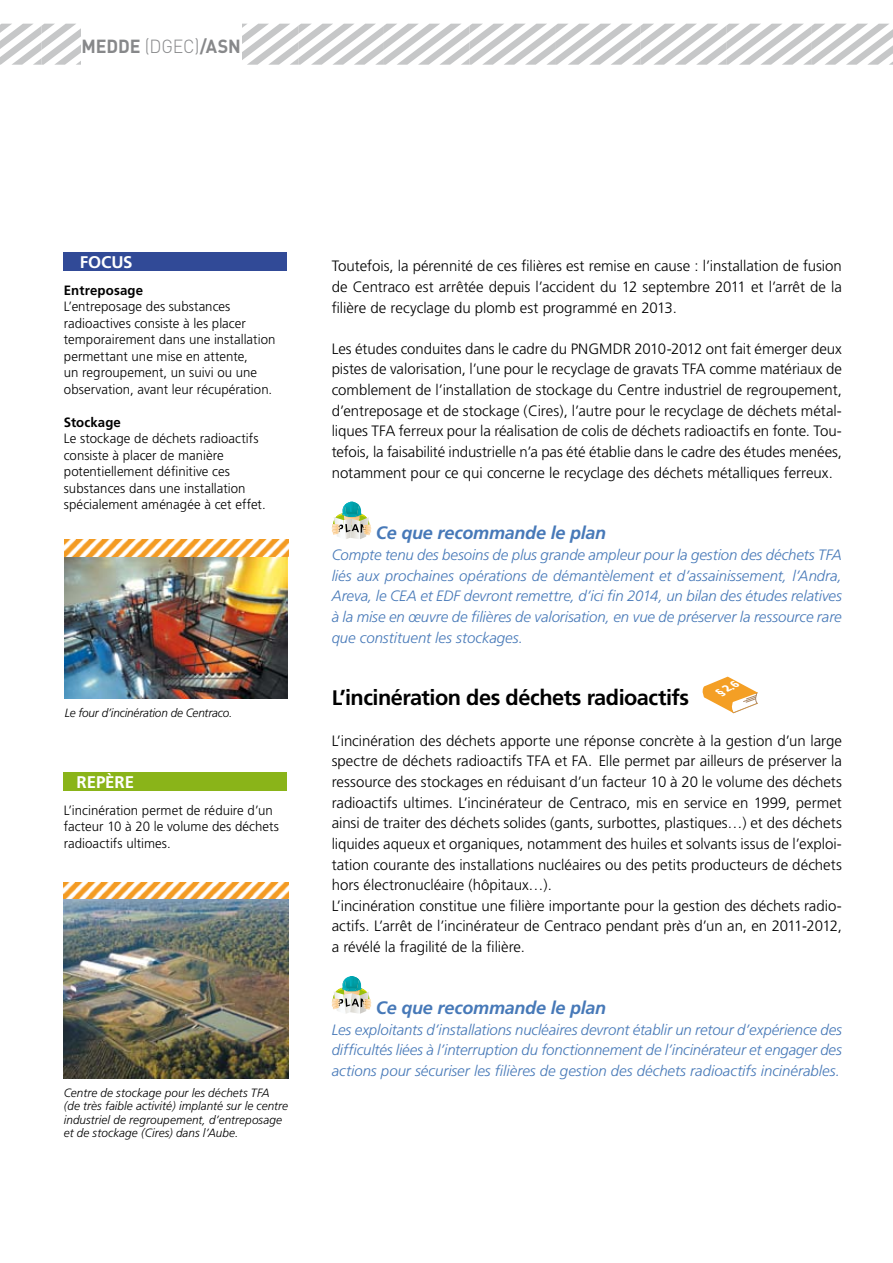
<style>
.page{position:relative;width:893px;height:1263px;background:#fff}
.page>*{position:absolute;margin:0;border:0;box-sizing:border-box;transform-origin:0 0}
.t1{font:700 21.75px "Frutiger";letter-spacing:-.025em;color:#000}
.t2{font:700 18.75px "DIN";letter-spacing:-.005em;color:#87888a;scale:.95 1}
.t3{font:italic 700 18px "Frutiger";letter-spacing:-.01em;color:#4779b8}
.t4{font:700 16.8px "Frutiger";letter-spacing:-.005em;color:#fff}
.t5{font:300 15px/20.7px "Frutiger";color:#000;text-align:justify}
.t6{font:italic 300 15px/20.7px "Frutiger";color:#4779b8;text-align:justify}
.t7{font:300 13.5px/16.5px "Frutiger";letter-spacing:.005em;color:#000}
.t8{font:700 13.5px "Frutiger";letter-spacing:.01em;color:#000}
.t9{font:italic 300 12px/13.5px "Frutiger";letter-spacing:.005em;color:#000}
.t10{font:italic 300 12px "Frutiger";letter-spacing:-.015em;color:#000}
.t11{font:italic 900 10.5px "Frutiger";color:#fff}
.s1{font-weight:300}
.s2{font-size:21px}
</style>
<div class="page">
<svg style="left:0;top:24px;width:893px;height:41px"></svg>
<svg style="left:332px;top:502px;width:39px;height:37px"></svg>
<svg style="left:702px;top:677px;width:56px;height:36px"></svg>
<svg style="left:332px;top:976px;width:39px;height:37px"></svg>
<img style="left:64px;top:899px;width:224px;height:180px">
<img style="left:64px;top:882px;width:224px;height:17px">
<div style="left:81px;top:23px;width:161px;height:44px;background:#fff"></div>
<div style="left:64px;top:772px;width:223px;height:19px;background:#8ab419"></div>
<div style="left:64px;top:252px;width:223px;height:19px;background:#314a97"></div>
<img style="left:65px;top:556px;width:223px;height:143px">
<img style="left:65px;top:540px;width:223px;height:16px">
<p class="t2" style="left:82px;top:34px;width:169px">MEDDE <span class="s1">(DGEC)</span>/ASN</p>
<p class="t4" style="left:80px;top:252px;width:52px">Focus</p>
<p class="t8" style="left:64px;top:282px;width:81px">Entreposage</p>
<p class="t7" style="left:64px;top:298px;width:213px">L’entreposage des substances radioactives consiste à les placer temporairement dans une installation permettant une mise en attente,<br>un regroupement, un suivi ou une observation, avant leur récupération.</p>
<p class="t8" style="left:64px;top:414px;width:59px">Stockage</p>
<p class="t7" style="left:64px;top:430px;width:203px">Le stockage de déchets radioactifs consiste à placer de manière potentiellement définitive ces substances dans une installation spécialement aménagée à cet effet.</p>
<p class="t10" style="left:65px;top:706px;width:169px">Le four d’incinération de Centraco.</p>
<p class="t4" style="left:77px;top:772px;width:59px">Repère</p>
<p class="t7" style="left:64px;top:802px;width:217px">L’incinération permet de réduire d’un facteur 10 à 20 le volume des déchets radioactifs ultimes.</p>
<p class="t9" style="left:64px;top:1086px;width:226px">Centre de stockage pour les déchets TFA (de très faible activité) implanté sur le centre industriel de regroupement, d’entreposage et de stockage (Cires) dans l’Aube.</p>
<p class="t5" style="left:332px;top:256px;width:512px">Toutefois, la pérennité de ces filières est remise en cause : l’installation de fusion de Centraco est arrêtée depuis l’accident du 12 septembre 2011 et l’arrêt de la filière de recyclage du plomb est programmé en 2013.</p>
<p class="t5" style="left:332px;top:338px;width:512px">Les études conduites dans le cadre du PNGMDR 2010-2012 ont fait émerger deux pistes de valorisation, l’une pour le recyclage de gravats TFA comme matériaux de comblement de l’installation de stockage du Centre industriel de regroupement, d’entreposage et de stockage (Cires), l’autre pour le recyclage de déchets métal&shy;liques TFA ferreux pour la réalisation de colis de déchets radioactifs en fonte. Tou&shy;tefois, la faisabilité industrielle n’a pas été établie dans le cadre des études menées, notamment pour ce qui concerne le recyclage des déchets métalliques ferreux.</p>
<p class="t3" style="left:376px;top:523px;width:232px">Ce que recommande le plan</p>
<p class="t6" style="left:332px;top:545px;width:512px">Compte tenu des besoins de plus grande ampleur pour la gestion des déchets TFA liés aux prochaines opérations de démantèlement et d’assainissement, l’Andra, Areva, le CEA et EDF devront remettre, d’ici fin 2014, un bilan des études relatives à la mise en œuvre de filières de valorisation, en vue de préserver la ressource rare que constituent les stockages.</p>
<h1 class="t1" style="left:332px;top:684px;width:359px"><span class="s2">L</span>’incinération des déchets radioactifs</h1>
<p class="t11" style="left:716px;top:687px;width:24px;rotate:-26deg">§ 2.6</p>
<p class="t5" style="left:332px;top:730px;width:512px;text-align:left">L’incinération des déchets apporte une réponse concrète à la gestion d’un large spectre de déchets radioactifs TFA et FA. Elle permet par ailleurs de préserver la ressource des stockages en réduisant d’un facteur 10 à 20 le volume des déchets radioactifs ultimes. L’incinérateur de Centraco, mis en service en 1999, permet ainsi de traiter des déchets solides (gants, surbottes, plastiques…) et des déchets liquides aqueux et organiques, notamment des huiles et solvants issus de l’exploi&shy;tation courante des installations nucléaires ou des petits producteurs de déchets hors électronucléaire (hôpitaux…).<br>L’incinération constitue une filière importante pour la gestion des déchets radio&shy;actifs. L’arrêt de l’incinérateur de Centraco pendant près d’un an, en 2011-2012, a révélé la fragilité de la filière.</p>
<p class="t3" style="left:376px;top:997px;width:232px">Ce que recommande le plan</p>
<p class="t6" style="left:332px;top:1019px;width:512px">Les exploitants d’installations nucléaires devront établir un retour d’expérience des difficultés liées à l’interruption du fonctionnement de l’incinérateur et engager des actions pour sécuriser les filières de gestion des déchets radioactifs incinérables.</p>
</div>
